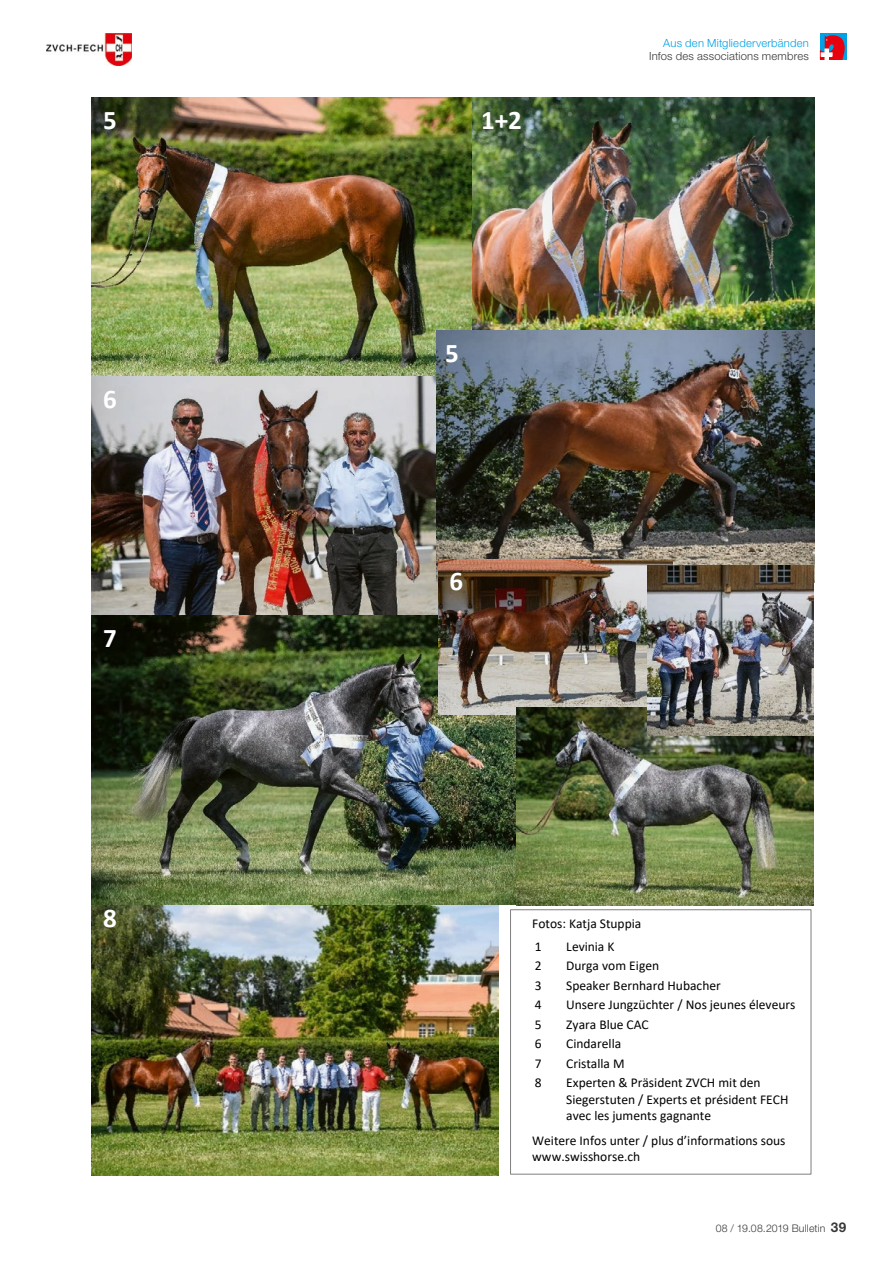
<style>
.page{position:relative;width:893px;height:1263px;background:#fff}
.page>*{position:absolute;margin:0;border:0;box-sizing:border-box;transform-origin:0 0}
.t1{font:700 27px "Fsdctj Calibri";color:#fff}
.t2{font:13.5px/16.5px "Bsggpt Calibri";color:#000}
.t3{font:13.5px "Bbksqk Calibri";color:#000}
.t4{font:300 11.25px "Helvetica Neue LT Std";letter-spacing:.015em;color:#383937}
.t5{font:300 11.25px "Helvetica Neue LT Std";letter-spacing:.02em;color:#00a1e5}
.t6{font:300 10.5px "Helvetica Neue LT Std";letter-spacing:.015em;color:#383937}
.s1{font-family:"Bsggpt Calibri"}
.s2{font-weight:700;font-size:13.5px}
</style>
<div class="page">
<div style="left:820px;top:34px;width:26px;height:26px;background:#00a1e5"></div>
<svg style="left:820px;top:35px;width:25px;height:25px"></svg>
<img style="left:47px;top:34px;width:85px;height:31px">
<img style="left:91px;top:905px;width:408px;height:270px">
<img style="left:91px;top:97px;width:381px;height:279px">
<img style="left:472px;top:97px;width:342px;height:233px">
<img style="left:91px;top:376px;width:347px;height:239px">
<img style="left:436px;top:330px;width:378px;height:252px">
<img style="left:91px;top:615px;width:425px;height:290px">
<img style="left:438px;top:559px;width:234px;height:156px">
<img style="left:516px;top:707px;width:297px;height:198px">
<img style="left:648px;top:565px;width:166px;height:170px">
<div style="left:510px;top:909px;width:301px;height:265px;border:1px solid #7f7f7f"></div>
<h1 class="t1" style="left:103px;top:101px;width:15px">5</h1>
<h1 class="t1" style="left:481px;top:101px;width:42px">1+2</h1>
<h1 class="t1" style="left:103px;top:380px;width:15px">6</h1>
<h1 class="t1" style="left:103px;top:619px;width:15px">7</h1>
<h1 class="t1" style="left:445px;top:334px;width:15px">5</h1>
<h1 class="t1" style="left:450px;top:562px;width:15px">6</h1>
<p class="t5" style="left:663px;top:36px;width:147px">Aus den Mitgliederverbänden</p>
<p class="t4" style="left:649px;top:49px;width:161px">Infos des associations membres</p>
<h1 class="t1" style="left:103px;top:899px;width:15px">8</h1>
<p class="t2" style="left:532px;top:912px;width:111px;line-height:22.4px">Fotos: Katja Stuppia<br>1</p>
<p class="t2" style="left:566px;top:938px;width:50px">Levinia K</p>
<p class="t2" style="left:535px;top:957px;width:8px">2</p>
<p class="t2" style="left:566px;top:957px;width:94px">Durga vom Eigen</p>
<p class="t2" style="left:535px;top:977px;width:8px">3</p>
<p class="t2" style="left:566px;top:977px;width:156px">Speaker Bernhard Hubacher</p>
<p class="t2" style="left:535px;top:996px;width:8px">4</p>
<p class="t2" style="left:566px;top:996px;width:231px">Unsere Jungzüchter / Nos jeunes éleveurs</p>
<p class="t2" style="left:535px;top:1016px;width:8px">5</p>
<p class="t2" style="left:566px;top:1016px;width:84px">Zyara Blue CAC</p>
<p class="t2" style="left:535px;top:1035px;width:8px">6</p>
<p class="t2" style="left:566px;top:1035px;width:56px">Cindarella</p>
<p class="t2" style="left:535px;top:1055px;width:8px">7</p>
<p class="t2" style="left:566px;top:1055px;width:60px">Cristalla M</p>
<p class="t2" style="left:535px;top:1074px;width:8px">8</p>
<p class="t2" style="left:566px;top:1074px;width:224px">Experten &amp; Präsident ZVCH mit den<br>Siegerstuten / Experts et président FECH avec les juments gagnante</p>
<p class="t3" style="left:532px;top:1131px;width:255px"><span class="s1">Weitere Infos unter /</span> plus d’informations sous</p>
<p class="t2" style="left:532px;top:1148px;width:109px">www.swisshorse.ch</p>
<p class="t6" style="left:716px;top:1222px;width:132px">08 / 19.08.2019 Bulletin <span class="s2">39</span></p>
</div>
